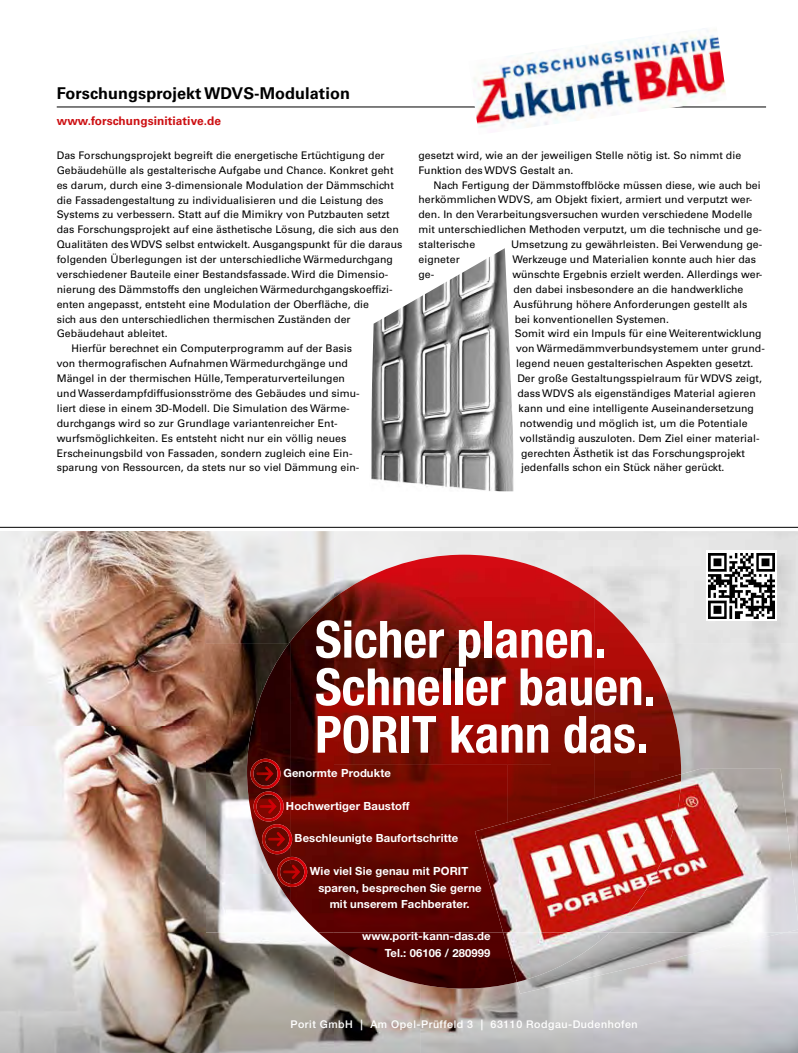
<style>
.page{position:relative;width:798px;height:1053px;background:#fff}
.page>*{position:absolute;margin:0;border:0;box-sizing:border-box;transform-origin:0 0}
.t1{font:700 condensed 51.25px/47.5px "Helvetica Neue LT";color:#fff}
.t2{font:700 16.25px "Univers LT Std";letter-spacing:.005em;color:#000}
.t3{font:700 11.88px "Univers LT Std";letter-spacing:.005em;color:#cd1013}
.t4{font:700 11.25px/16.2px "Helvetica Neue LT";letter-spacing:.01em;color:#fff;text-align:right}
.t5{font:500 10.62px "Helvetica Neue LT";letter-spacing:.05em;color:#fff}
.t6{font:10.5px/14.9px "Univers LT Std";letter-spacing:.005em;color:#000}
</style>
<div class="page">
<img style="left:371px;top:248px;width:143px;height:243px">
<hr style="left:57px;top:107px;width:708px;height:1px;background:#000">
<img style="left:0;top:531px;width:204px;height:401px">
<img style="left:204px;top:531px;width:130px;height:112px">
<img style="left:204px;top:643px;width:86px;height:289px">
<img style="left:680px;top:643px;width:117px;height:125px">
<img style="left:0;top:932px;width:334px;height:120px">
<img style="left:334px;top:988px;width:86px;height:64px">
<img style="left:420px;top:988px;width:173px;height:64px">
<img style="left:333px;top:554px;width:218px;height:210px">
<img style="left:550px;top:572px;width:44px;height:202px">
<img style="left:290px;top:598px;width:44px;height:334px">
<img style="left:594px;top:598px;width:43px;height:176px">
<img style="left:247px;top:641px;width:43px;height:260px">
<img style="left:637px;top:641px;width:43px;height:127px">
<img style="left:333px;top:764px;width:174px;height:168px">
<img style="left:507px;top:764px;width:44px;height:10px">
<img style="left:318px;top:932px;width:198px;height:56px">
<img style="left:250px;top:758px;width:30px;height:30px">
<img style="left:256px;top:766px;width:17px;height:14px">
<img style="left:262px;top:824px;width:30px;height:30px">
<img style="left:268px;top:831px;width:17px;height:15px">
<img style="left:253px;top:791px;width:30px;height:30px">
<img style="left:259px;top:799px;width:17px;height:14px">
<img style="left:277px;top:856px;width:30px;height:30px">
<img style="left:283px;top:864px;width:17px;height:15px">
<img style="left:609px;top:768px;width:188px;height:164px">
<img style="left:516px;top:932px;width:269px;height:61px">
<img style="left:474px;top:774px;width:206px;height:158px">
<img style="left:503px;top:932px;width:106px;height:50px">
<svg style="left:705px;top:550px;width:70px;height:71px"></svg>
<img style="left:708px;top:553px;width:65px;height:65px">
<img style="left:468px;top:30px;width:258px;height:98px">
<hr style="left:0;top:527px;width:797px;height:1px;background:#000">
<h2 class="t2" style="left:57px;top:84px;width:294px">Forschungsprojekt WDVS-Modulation</h2>
<p class="t3" style="left:57px;top:114px;width:166px">www.forschungsinitiative.de</p>
<p class="t6" style="left:57px;top:148px;width:329px">Das Forschungsprojekt begreift die energetische Ertüchtigung der</p>
<p class="t6" style="left:57px;top:163px;width:338px">Gebäudehülle als gestalterische Aufgabe und Chance. Konkret geht</p>
<p class="t6" style="left:57px;top:177px;width:338px">es darum, durch eine 3-dimensionale Modulation der Dämmschicht</p>
<p class="t6" style="left:57px;top:192px;width:328px">die Fassadengestaltung zu individualisieren und die Leistung des</p>
<p class="t6" style="left:57px;top:207px;width:334px">Systems zu verbessern. Statt auf die Mimikry von Putzbauten setzt</p>
<p class="t6" style="left:57px;top:222px;width:343px">das Forschungsprojekt auf eine ästhetische Lösung, die sich aus den</p>
<p class="t6" style="left:57px;top:237px;width:347px">Qualitäten des WDVS selbst entwickelt. Ausgangspunkt für die daraus</p>
<p class="t6" style="left:57px;top:252px;width:337px">folgenden Überlegungen ist der unterschiedliche Wärmedurchgang</p>
<p class="t6" style="left:57px;top:267px;width:333px">verschiedener Bauteile einer Bestandsfassade. Wird die Dimensio-</p>
<p class="t6" style="left:57px;top:282px;width:337px">nierung des Dämmstoffs den ungleichen Wärmedurchgangskoeffizi-</p>
<p class="t6" style="left:57px;top:296px;width:313px">enten angepasst, entsteht eine Modulation der Oberfläche, die</p>
<p class="t6" style="left:57px;top:311px;width:295px">sich aus den unterschiedlichen thermischen Zuständen der</p>
<p class="t6" style="left:57px;top:326px;width:112px">Gebäudehaut ableitet.</p>
<p class="t6" style="left:72px;top:341px;width:282px">Hierfür berechnet ein Computerprogramm auf der Basis</p>
<p class="t6" style="left:57px;top:356px;width:293px">von thermografischen Aufnahmen Wärmedurchgänge und</p>
<p class="t6" style="left:57px;top:371px;width:290px">Mängel in der thermischen Hülle, Temperaturverteilungen</p>
<p class="t6" style="left:57px;top:386px;width:304px">und Wasserdampfdiffusionsströme des Gebäudes und simu-</p>
<p class="t6" style="left:57px;top:401px;width:294px">liert diese in einem 3D-Modell. Die Simulation des Wärme-</p>
<p class="t6" style="left:57px;top:415px;width:282px">durchgangs wird so zur Grundlage variantenreicher Ent-</p>
<p class="t6" style="left:57px;top:430px;width:291px">wurfsmöglichkeiten. Es entsteht nicht nur ein völlig neues</p>
<p class="t6" style="left:57px;top:445px;width:297px">Erscheinungsbild von Fassaden, sondern zugleich eine Ein-</p>
<p class="t6" style="left:57px;top:460px;width:304px">sparung von Ressourcen, da stets nur so viel Dämmung ein-</p>
<p class="t6" style="left:418px;top:148px;width:324px">gesetzt wird, wie an der jeweiligen Stelle nötig ist. So nimmt die<br>Funktion des WDVS Gestalt an.</p>
<p class="t6" style="left:418px;top:177px;width:345px;text-indent:15px">Nach Fertigung der Dämmstoffblöcke müssen diese, wie auch bei herkömmlichen WDVS, am Objekt fixiert, armiert und verputzt wer&shy;den. In den Verarbeitungsversuchen wurden verschiedene Modelle mit unterschiedlichen Methoden verputzt, um die technische und ge&shy;stalterische</p>
<p class="t6" style="left:511px;top:237px;width:252px">Umsetzung zu gewährleisten. Bei Verwendung ge-</p>
<p class="t6" style="left:418px;top:252px;width:43px">eigneter</p>
<p class="t6" style="left:512px;top:252px;width:245px">Werkzeuge und Materialien konnte auch hier das</p>
<p class="t6" style="left:418px;top:267px;width:17px">ge-</p>
<p class="t6" style="left:512px;top:267px;width:251px">wünschte Ergebnis erzielt werden. Allerdings wer-</p>
<p class="t6" style="left:513px;top:281px;width:231px">den dabei insbesondere an die handwerkliche</p>
<p class="t6" style="left:513px;top:296px;width:235px">Ausführung höhere Anforderungen gestellt als</p>
<p class="t6" style="left:514px;top:311px;width:156px">bei konventionellen Systemen.</p>
<p class="t6" style="left:514px;top:326px;width:248px">Somit wird ein Impuls für eine Weiterentwicklung</p>
<p class="t6" style="left:516px;top:341px;width:250px">von Wärmedämmverbundsystemem unter grund-</p>
<p class="t6" style="left:516px;top:356px;width:239px">legend neuen gestalterischen Aspekten gesetzt.</p>
<p class="t6" style="left:517px;top:371px;width:246px">Der große Gestaltungsspielraum für WDVS zeigt,</p>
<p class="t6" style="left:517px;top:386px;width:240px">dass WDVS als eigenständiges Material agieren</p>
<p class="t6" style="left:518px;top:401px;width:237px">kann und eine intelligente Auseinandersetzung</p>
<p class="t6" style="left:519px;top:415px;width:229px">notwendig und möglich ist, um die Potentiale</p>
<p class="t6" style="left:519px;top:430px;width:241px">vollständig auszuloten. Dem Ziel einer material-</p>
<p class="t6" style="left:521px;top:445px;width:225px">gerechten Ästhetik ist das Forschungsprojekt</p>
<p class="t6" style="left:521px;top:460px;width:205px">jedenfalls schon ein Stück näher gerückt.</p>
<h1 class="t1" style="left:315px;top:615px;width:342px">Sicher planen.<br>Schneller bauen.<br>PORIT kann das.</h1>
<p class="t4" style="left:283px;top:764px;width:109px">Genormte Produkte</p>
<p class="t4" style="left:286px;top:797px;width:125px">Hochwertiger Baustoff</p>
<p class="t4" style="left:294px;top:829px;width:165px">Beschleunigte Baufortschritte</p>
<p class="t4" style="left:310px;top:862px;width:160px">Wie viel Sie genau mit PORIT</p>
<p class="t4" style="left:318px;top:879px;width:165px">sparen, besprechen Sie gerne</p>
<p class="t4" style="left:329px;top:895px;width:141px">mit unserem Fachberater.</p>
<p class="t4" style="left:362px;top:927px;width:130px">www.porit-kann-das.de<br>Tel.: 06106 / 280999</p>
<p class="t5" style="left:290px;top:1018px;width:348px">Porit GmbH | Am Opel-Prüffeld 3 | 63110 Rodgau-Dudenhofen</p>
</div>
